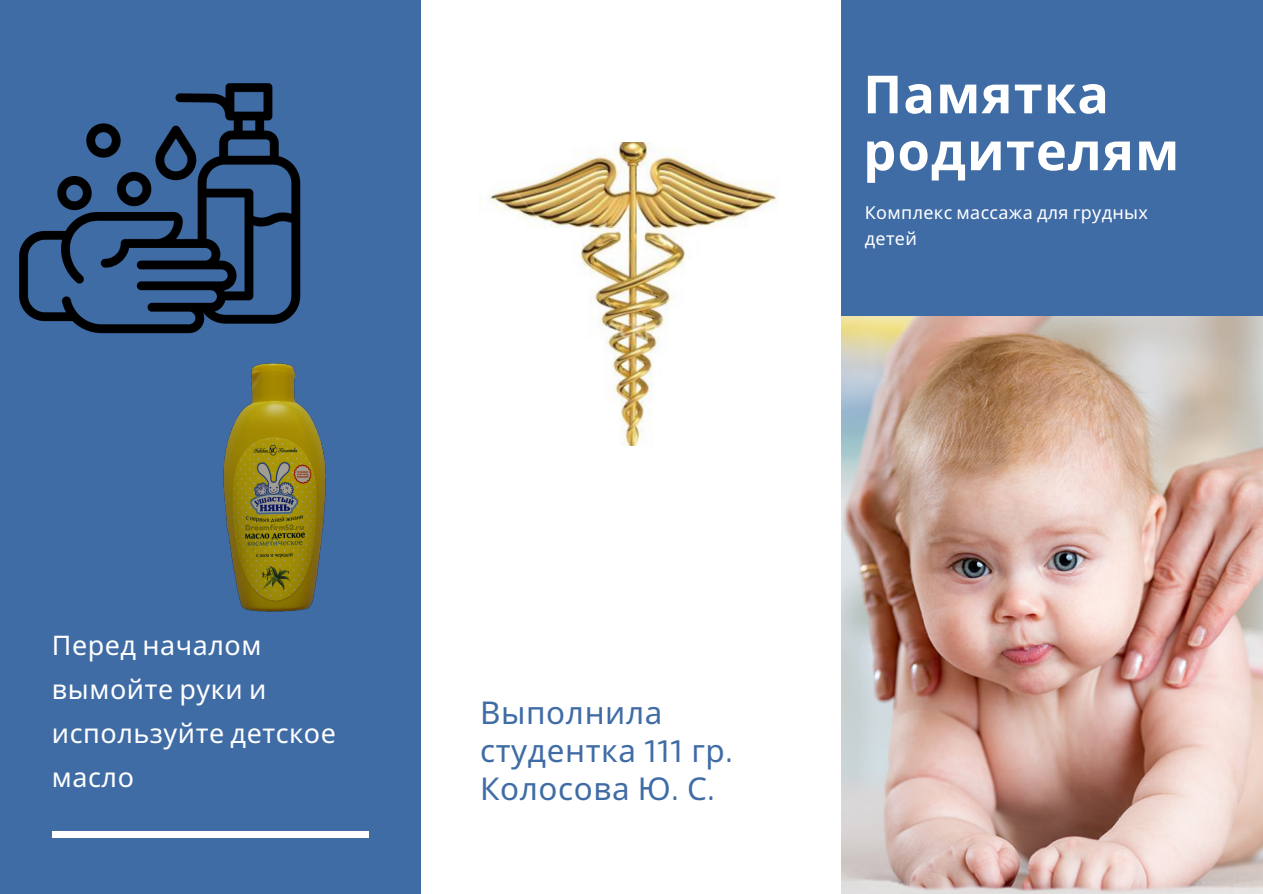
<style>
.page{position:relative;width:1263px;height:894px;background:#fff}
.page>*{position:absolute;margin:0;border:0;box-sizing:border-box;transform-origin:0 0}
.t1{font:700 52.5px/56.8px "Noto Sans";letter-spacing:.02em;color:#fff}
.t2{font:31.35px/38.2px "Noto Sans";letter-spacing:.02em;color:#406ca6}
.t3{font:26.85px/43.8px "Noto Sans";letter-spacing:.02em;color:#fff}
.t4{font:18px/26.2px "Noto Sans";letter-spacing:.02em;color:#fff}
.s1{font-family:"Exo 2"}
</style>
<div class="page">
<img style="left:841px;top:316px;width:422px;height:577px">
<div style="left:841px;top:0;width:422px;height:316px;background:#406ca6"></div>
<div style="left:0;top:0;width:421px;height:893px;background:#406ca6"></div>
<div style="left:52px;top:831px;width:316px;height:6px;background:#fff"></div>
<img style="left:223px;top:363px;width:103px;height:249px">
<img style="left:19px;top:83px;width:282px;height:251px">
<img style="left:489px;top:142px;width:288px;height:304px">
<p class="t1" style="left:863px;top:64px;width:318px">Памятка родителям</p>
<p class="t4" style="left:865px;top:198px;width:285px">Комплекс массажа для грудных детей</p>
<p class="t3" style="left:52px;top:622px;width:285px">Перед началом вымойте руки и используйте детское масло</p>
<p class="t2" style="left:480px;top:692px;width:254px">Выполнила студентка <span class="s1">111</span> гр<span class="s1">.</span></p>
<p class="t2" style="left:480px;top:768px;width:236px">Колосова Ю<span class="s1">.</span> С<span class="s1">.</span></p>
</div>
